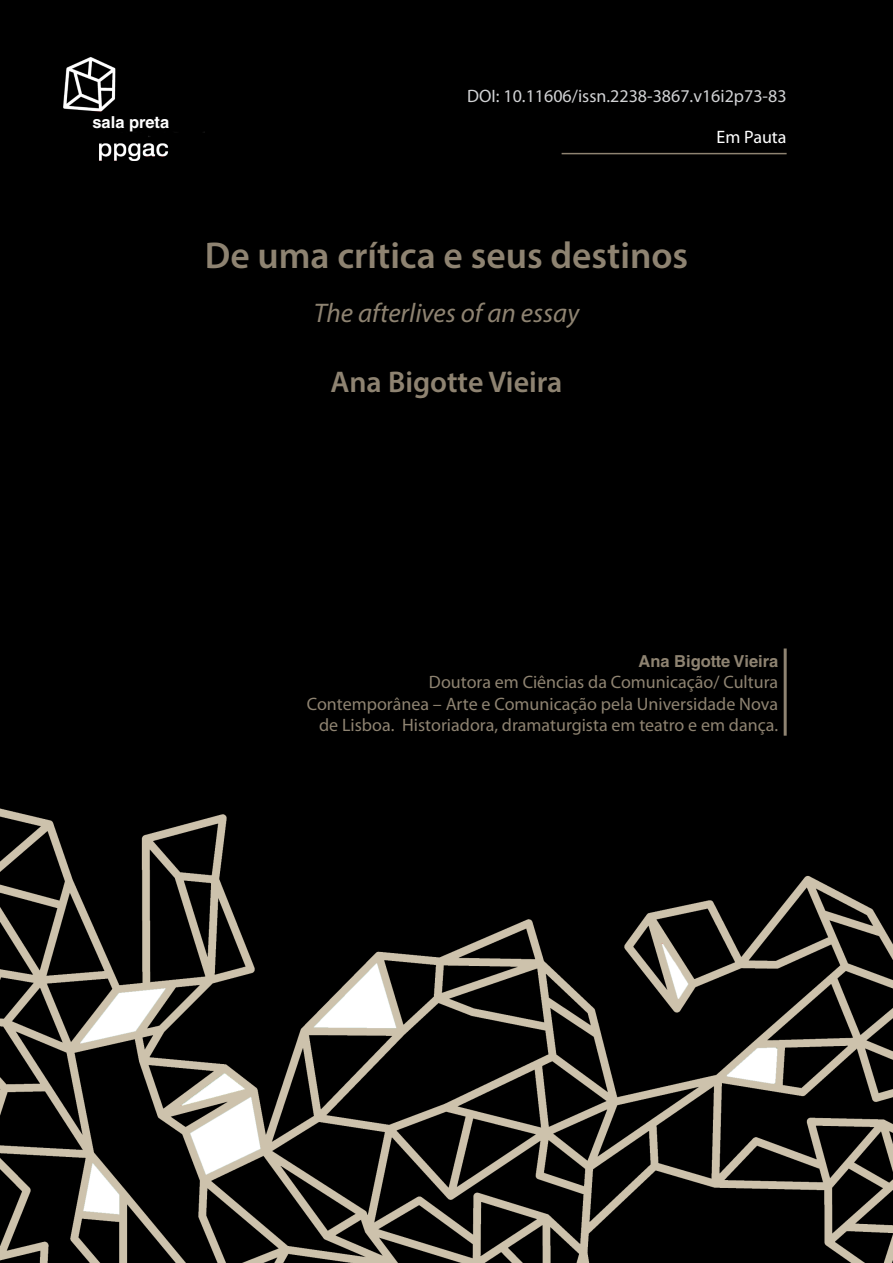
<style>
.page{position:relative;width:893px;height:1263px;background:#fff}
.page>*{position:absolute;margin:0;border:0;box-sizing:border-box;transform-origin:0 0}
.titulo{font:600 37.5px "Myriad Pro";color:#8e8371}
.AUTORES{font:600 30px "Myriad Pro";color:#8e8371}
.titulo-estr{font:italic 27px "Myriad Pro";color:#8e8371}
.mini-curriculo{font:18px/21.6px "Myriad Pro";color:#8e8371;text-align:right}
.t1{font:18px "Myriad Pro";color:#d1d2d4}
.t2{font:18px "Myriad Pro";color:#fff}
.mini-curriculo-2{font:700 16.5px "Helvetica LT Std";color:#8e8371}
.t3{font:700 16.5px "Helvetica LT Std";color:#fff}
</style>
<div class="page">
<img style="left:0;top:0;width:893px;height:1263px">
<hr style="left:784px;top:648px;width:3px;height:88px;background:#8e8371">
<hr style="left:562px;top:153px;width:225px;height:1px;background:#8e8371">
<img style="left:64px;top:56px;width:140px;height:104px">
<p class="t3" style="left:92px;top:112px;width:78px">sala preta</p>
<p class="t1" style="left:467px;top:85px;width:321px">DOI: 10.11606/issn.2238-3867.v16i2p73-83</p>
<p class="t2" style="left:717px;top:126px;width:72px">Em Pauta</p>
<p class="titulo" style="left:205px;top:232px;width:485px">De uma crítica e seus destinos</p>
<p class="titulo-estr" style="left:314px;top:296px;width:267px">The afterlives of an essay</p>
<p class="AUTORES" style="left:330px;top:363px;width:233px">Ana Bigotte Vieira</p>
<p class="mini-curriculo-2" style="left:638px;top:651px;width:141px">Ana Bigotte Vieira</p>
<p class="mini-curriculo" style="left:307px;top:671px;width:473px">Doutora em Ciências da Comunicação/ Cultura<br>Contemporânea – Arte e Comunicação pela Universidade Nova de Lisboa. Historiadora, dramaturgista em teatro e em dança.</p>
</div>
